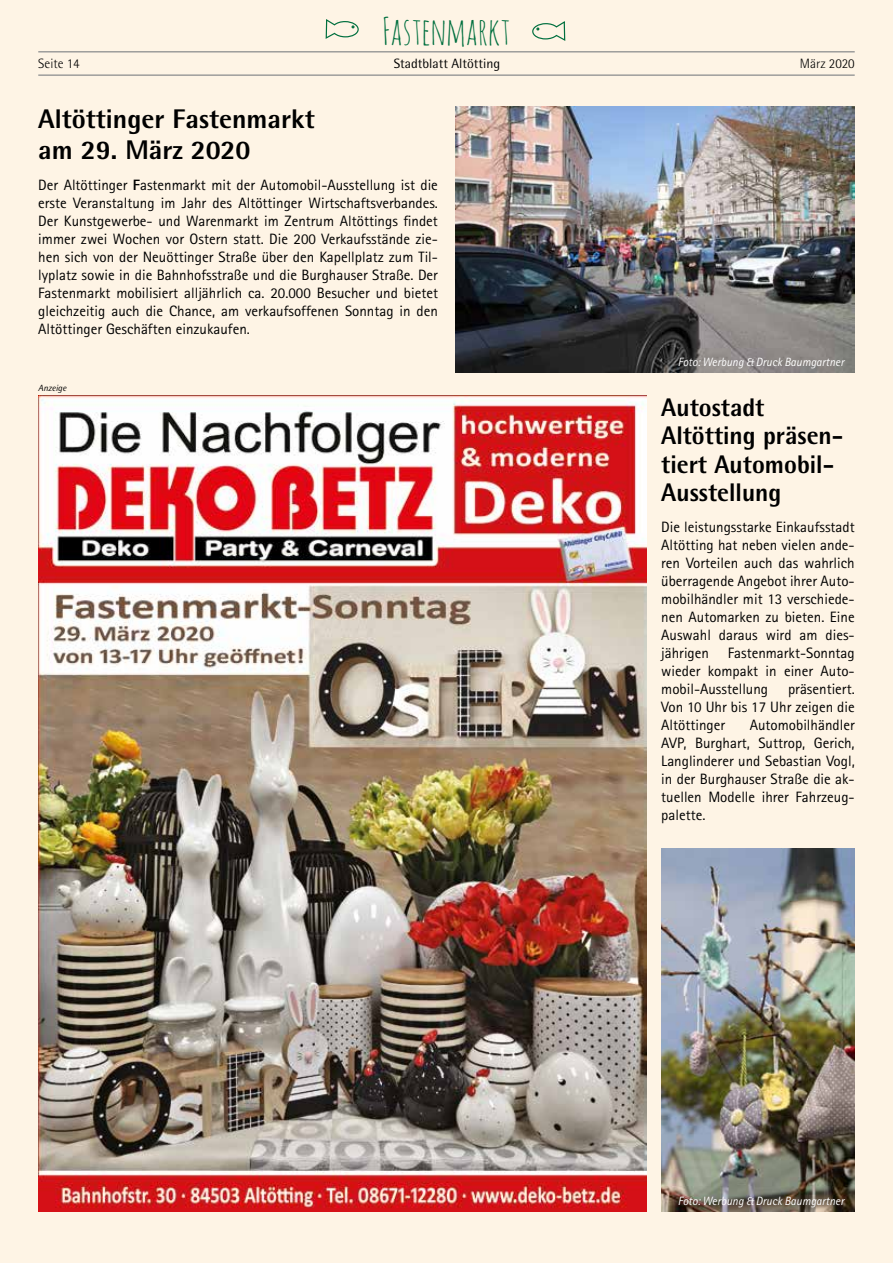
<style>
.page{position:relative;width:893px;height:1263px;background:#fef4e5}
.page>*{position:absolute;margin:0;border:0;box-sizing:border-box;transform-origin:0 0}
.t1{font:37.5px "Amatic SC";color:#006f3e}
.t2{font:800 27px/31.5px "Rotis Semi Sans";color:#000}
.t3{font:800 25.5px/28.5px "Rotis Semi Sans";color:#000}
.t4{font:15px/18px "Rotis Sans Serif";color:#000;text-align:justify}
.t5{font:13.5px "Rotis Semi Sans";color:#000}
.t6{font:300 13.5px "Rotis Semi Sans";color:#000}
.t7{font:italic 12px "Rotis Sans Serif";color:#fff}
.t8{font:italic 9px "Rotis Semi Sans";color:#000}
.s1{font-weight:800}
</style>
<div class="page">
<hr style="left:38px;top:51px;width:817px;height:2px;background:#9d9d9c">
<hr style="left:38px;top:74px;width:817px;height:2px;background:#9d9d9c">
<svg style="left:325px;top:19px;width:34px;height:20px"></svg>
<svg style="left:532px;top:21px;width:34px;height:20px"></svg>
<img style="left:38px;top:395px;width:608px;height:817px">
<img style="left:455px;top:106px;width:400px;height:267px">
<img style="left:661px;top:848px;width:194px;height:364px">
<h1 class="t1" style="left:383px;top:6px;width:129px">Fastenmarkt</h1>
<p class="t6" style="left:38px;top:55px;width:43px">Seite 14</p>
<p class="t5" style="left:394px;top:55px;width:108px">Stadtblatt Altötting</p>
<p class="t6" style="left:800px;top:55px;width:56px">März 2020</p>
<h2 class="t2" style="left:38px;top:102px;width:278px">Altöttinger Fastenmarkt am 29. März 2020</h2>
<p class="t4" style="left:38px;top:176px;width:401px">Der Altöttinger <span class="s1">F</span>astenmarkt mit der Automobil-Ausstellung ist die erste Veranstaltung im Jahr des Altöttinger Wirtschaftsverbandes.<br>Der Kunstgewerbe- und Warenmarkt im Zentrum Altöttings findet immer zwei Wochen vor Ostern statt. Die 200 Verkaufsstände zie&shy;hen sich von der Neuöttinger Straße über den Kapellplatz zum Til&shy;lyplatz sowie in die Bahnhofsstraße und die Burghauser Straße. Der Fastenmarkt mobilisiert alljährlich ca. 20.000 Besucher und bietet gleichzeitig auch die Chance, am verkaufsoffenen Sonntag in den Altöttinger Geschäften einzukaufen.</p>
<p class="t8" style="left:38px;top:382px;width:30px">Anzeige</p>
<p class="t7" style="left:678px;top:355px;width:168px">Foto: Werbung &amp; Druck Baumgartner</p>
<h3 class="t3" style="left:661px;top:392px;width:184px">Autostadt<br>Altötting präsen&shy;tiert Automobil-<br>Ausstellung</h3>
<p class="t4" style="left:661px;top:518px;width:195px">Die leistungsstarke Einkaufsstadt Altötting hat neben vielen ande&shy;ren Vorteilen auch das wahrlich überragende Angebot ihrer Auto&shy;mobilhändler mit 13 verschiede&shy;nen Automarken zu bieten. Eine Auswahl daraus wird am dies&shy;jährigen</p>
<p class="t4" style="left:661px;top:644px;width:195px;text-indent:67px">Fastenmarkt-Sonntag wieder kompakt in einer Auto&shy;mobil-Ausstellung</p>
<p class="t4" style="left:661px;top:680px;width:195px;text-indent:127px">präsentiert.<br>Von 10 Uhr bis 17 Uhr zeigen die Altöttinger</p>
<p class="t4" style="left:661px;top:716px;width:195px;text-indent:88px">Automobilhändler AVP, Burghart, Suttrop, Gerich, Langlinderer und Sebastian Vogl, in der Burghauser Straße die ak&shy;tuellen Modelle ihrer Fahrzeug&shy;palette.</p>
<p class="t7" style="left:678px;top:1193px;width:168px">Foto: Werbung &amp; Druck Baumgartner</p>
</div>
